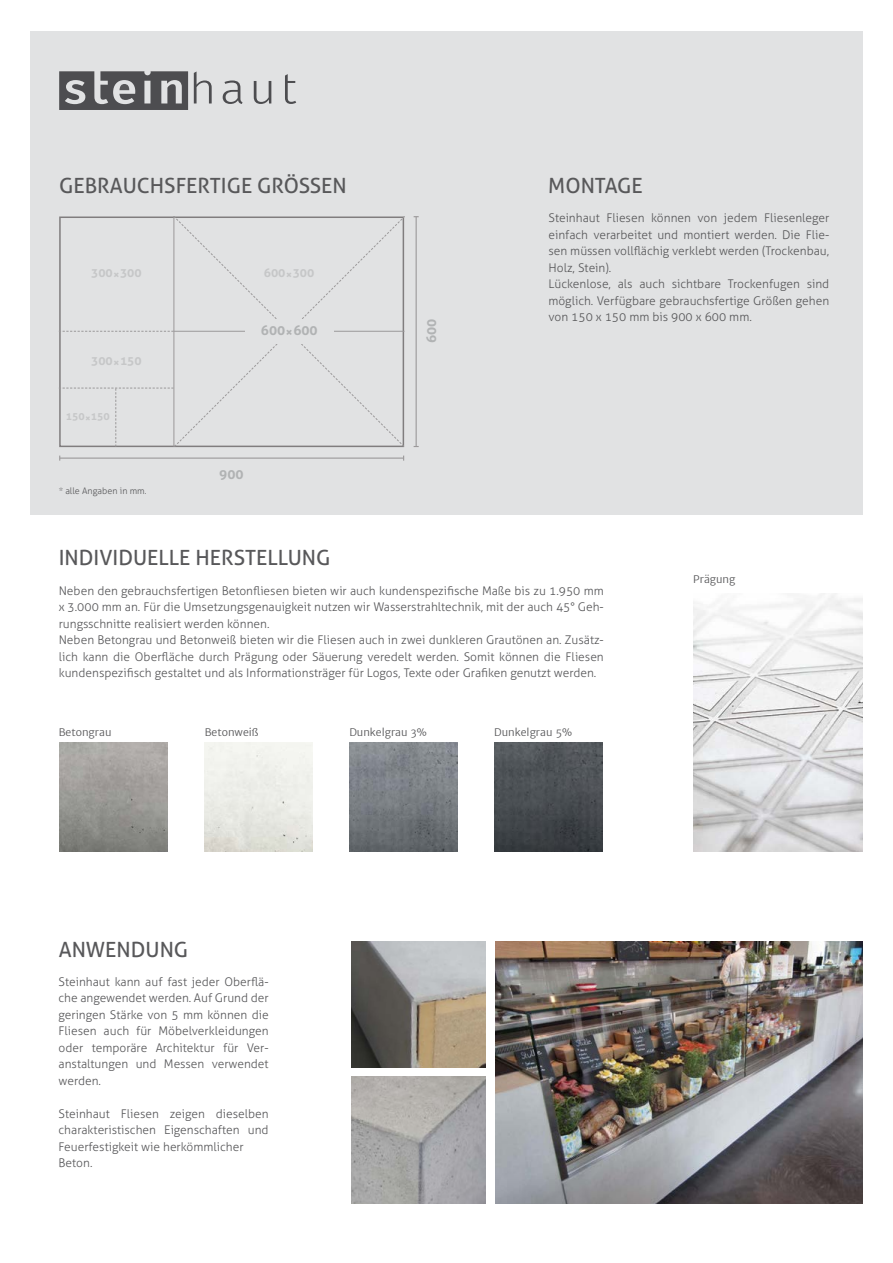
<style>
.page{position:relative;width:893px;height:1263px;background:#fff}
.page>*{position:absolute;margin:0;border:0;box-sizing:border-box;transform-origin:0 0}
.t1{font:21px "Aller";color:#58585a}
.t2{font:700 13.5px "Aller";color:#b1b3b4}
.t3{font:300 12px/16.5px "Aller";color:#58585a}
.t4{font:700 12px "Aller";color:#c6c7c8}
.t5{font:300 10.5px "Merriweather Sans";color:#58585a}
.t6{font:700 10.5px "Aller";color:#c6c7c8}
.t7{font:300 9px "Aller";color:#58585a}
</style>
<div class="page">
<img style="left:494px;top:742px;width:109px;height:109px">
<img style="left:349px;top:742px;width:109px;height:109px">
<div style="left:30px;top:32px;width:833px;height:483px;background:#e1e2e3"></div>
<svg style="left:194px;top:71px;width:18px;height:32px"></svg>
<svg style="left:285px;top:74px;width:11px;height:30px"></svg>
<svg style="left:254px;top:81px;width:17px;height:23px"></svg>
<svg style="left:223px;top:80px;width:20px;height:24px"></svg>
<svg style="left:59px;top:71px;width:129px;height:39px"></svg>
<svg style="left:58px;top:216px;width:346px;height:232px"></svg>
<img style="left:204px;top:742px;width:109px;height:109px">
<img style="left:352px;top:941px;width:133px;height:126px">
<img style="left:351px;top:1077px;width:134px;height:126px">
<img style="left:495px;top:941px;width:368px;height:262px">
<img style="left:693px;top:594px;width:170px;height:257px">
<hr style="left:60px;top:457px;width:344px;height:2px;background:#9b999a">
<svg style="left:59px;top:388px;width:114px;height:59px"></svg>
<svg style="left:173px;top:216px;width:232px;height:231px"></svg>
<div style="left:245px;top:319px;width:89px;height:25px;background:#e1e2e3"></div>
<svg style="left:59px;top:331px;width:115px;height:1px"></svg>
<hr style="left:416px;top:217px;width:1px;height:229px;background:#9b999a">
<img style="left:59px;top:742px;width:109px;height:109px">
<h1 class="t1" style="left:59px;top:172px;width:289px">GEBRAUCHSFERTIGE GRÖSSEN</h1>
<h1 class="t1" style="left:548px;top:173px;width:96px">MONTAGE</h1>
<p class="t3" style="left:548px;top:210px;width:282px">Steinhaut Fliesen können von jedem Fliesenleger einfach verarbeitet und montiert werden. Die Flie&shy;sen müssen vollflächig verklebt werden (Trockenbau, Holz, Stein).<br>Lückenlose, als auch sichtbare Trockenfugen sind möglich. Verfügbare gebrauchsfertige Größen gehen von 150 x 150 mm bis 900 x 600 mm.</p>
<p class="t4" style="left:91px;top:266px;width:52px">300×300</p>
<p class="t4" style="left:264px;top:266px;width:52px">600×300</p>
<p class="t2" style="left:261px;top:322px;width:58px">600×600</p>
<p class="t2" style="left:423px;top:343px;width:26px;rotate:-90deg">600</p>
<p class="t4" style="left:91px;top:353px;width:52px">300×150</p>
<p class="t6" style="left:66px;top:410px;width:46px">150×150</p>
<p class="t7" style="left:59px;top:485px;width:89px">* alle Angaben in mm.</p>
<p class="t2" style="left:219px;top:466px;width:26px">900</p>
<h1 class="t1" style="left:59px;top:545px;width:273px">INDIVIDUELLE HERSTELLUNG</h1>
<p class="t3" style="left:59px;top:582px;width:547px">Neben den gebrauchsfertigen Betonfliesen bieten wir auch kundenspezifische Maße bis zu 1.950 mm x 3.000 mm an. Für die Umsetzungsgenauigkeit nutzen wir Wasserstrahltechnik, mit der auch 45° Geh&shy;rungsschnitte realisiert werden können.<br>Neben Betongrau und Betonweiß bieten wir die Fliesen auch in zwei dunkleren Grautönen an. Zusätz&shy;lich kann die Oberfläche durch Prägung oder Säuerung veredelt werden. Somit können die Fliesen kundenspezifisch gestaltet und als Informationsträger für Logos, Texte oder Grafiken genutzt werden.</p>
<p class="t5" style="left:59px;top:726px;width:54px">Betongrau</p>
<p class="t5" style="left:205px;top:725px;width:55px">Betonweiß</p>
<p class="t5" style="left:349px;top:725px;width:79px">Dunkelgrau 3%</p>
<p class="t5" style="left:494px;top:726px;width:79px">Dunkelgrau 5%</p>
<h1 class="t1" style="left:59px;top:936px;width:131px">ANWENDUNG</h1>
<p class="t3" style="left:59px;top:973px;width:212px;text-align:justify">Steinhaut kann auf fast jeder Oberflä&shy;che angewendet werden. Auf Grund der geringen Stärke von 5 mm können die Fliesen auch für Möbelverkleidungen oder temporäre Architektur für Ver&shy;anstaltungen und Messen verwendet werden.</p>
<p class="t3" style="left:59px;top:1105px;width:212px">Steinhaut Fliesen zeigen dieselben charakteristischen Eigenschaften und<br>Feuerfestigkeit wie herkömmlicher<br>Beton.</p>
<p class="t5" style="left:693px;top:572px;width:44px">Prägung</p>
</div>
